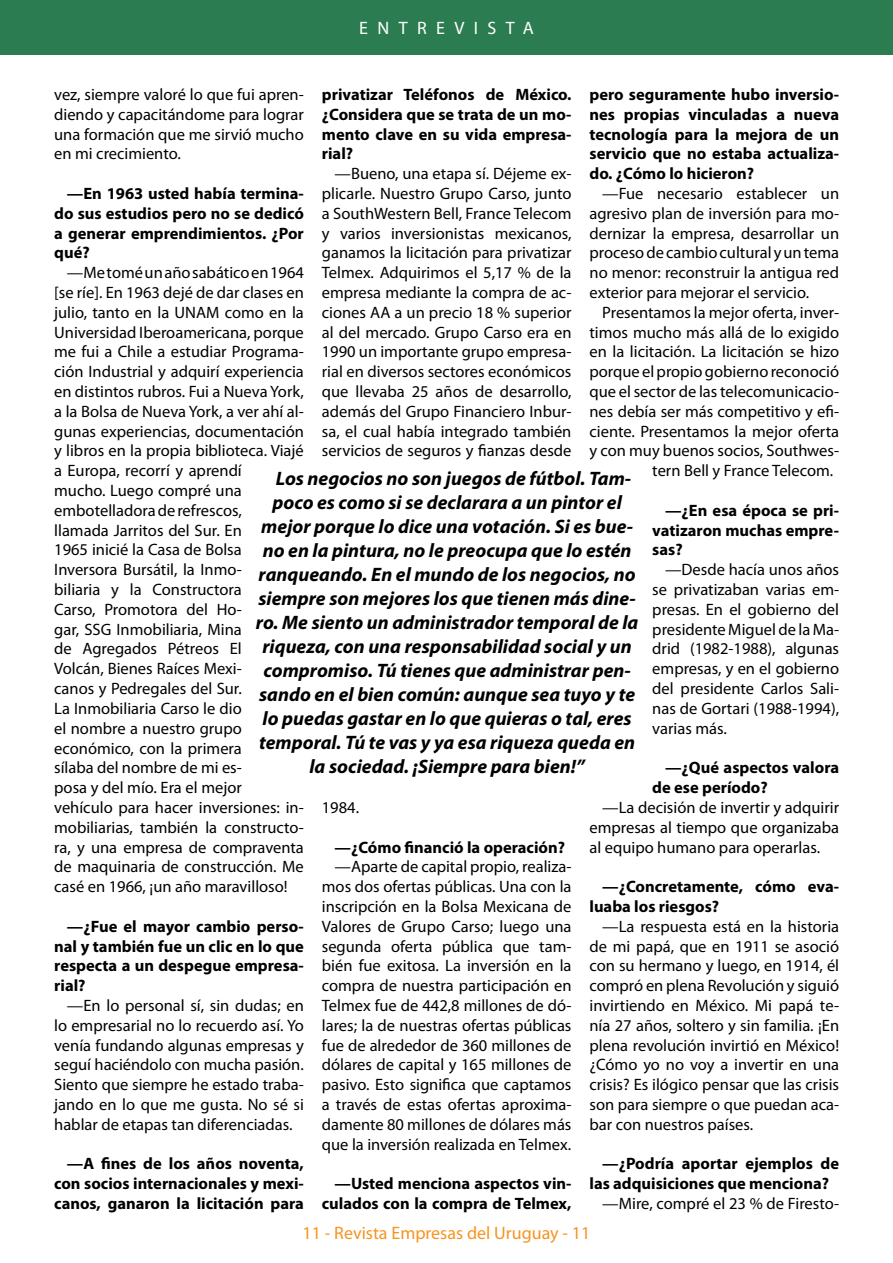
<style>
.page{position:relative;width:893px;height:1263px;background:#fff}
.page>*{position:absolute;margin:0;border:0;box-sizing:border-box;transform-origin:0 0}
.t1{font:italic 700 19.5px "Myriad Pro";color:#000}
.t2{font:18px "Myriad Pro";color:#f69420}
.t3{font:18px "Myriad Pro";color:#fff}
.t4{font:16.5px/19.8px "Myriad Pro";color:#000;text-align:justify}
.t5{font:700 16.5px/19.8px "Myriad Pro";color:#000;text-align:justify}
</style>
<div class="page">
<div style="left:0;top:0;width:893px;height:54px;background:#2b7c50"></div>
<p class="t3" style="left:359px;top:17px;width:19px">entrevista</p>
<p class="t4" style="left:54px;top:84px;width:251px">vez, siempre valoré lo que fui apren&shy;diendo y capacitándome para lograr una formación que me sirvió mucho en mi crecimiento.</p>
<p class="t5" style="left:54px;top:183px;width:251px;text-indent:13px">—En 1963 usted había termina&shy;do sus estudios pero no se dedicó a generar emprendimientos. ¿Por qué?</p>
<p class="t4" style="left:54px;top:263px;width:251px;text-align:left;text-indent:13px">—Me tomé un año sabático en 1964 [se ríe]. En 1963 dejé de dar clases en julio, tanto en la UNAM como en la<br>Universidad Iberoamericana, porque me fui a Chile a estudiar Programa&shy;ción Industrial y adquirí experiencia en distintos rubros. Fui a Nueva York, a la Bolsa de Nueva York, a ver ahí al&shy;gunas experiencias, documentación y libros en la propia biblioteca. Viajé a Europa, recorrí y aprendí<br>mucho. Luego compré una embotelladora de refrescos,<br>llamada Jarritos del Sur. En<br>1965 inicié la Casa de Bolsa<br>Inversora Bursátil, la Inmo-<br>biliaria y la Constructora<br>Carso, Promotora del Ho-<br>gar, SSG Inmobiliaria, Mina<br>de Agregados Pétreos El<br>Volcán, Bienes Raíces Mexi-<br>canos y Pedregales del Sur.<br>La Inmobiliaria Carso le dio<br>el nombre a nuestro grupo económico, con la primera<br>sílaba del nombre de mi es-<br>posa y del mío. Era el mejor vehículo para hacer inversiones: in&shy;mobiliarias, también la constructo&shy;ra, y una empresa de compraventa de maquinaria de construcción. Me casé en 1966, ¡un año maravilloso!</p>
<p class="t5" style="left:54px;top:916px;width:251px;text-indent:13px">—¿Fue el mayor cambio perso&shy;nal y también fue un clic en lo que respecta a un despegue empresa&shy;rial?</p>
<p class="t4" style="left:54px;top:995px;width:251px;text-indent:13px">—En lo personal sí, sin dudas; en lo empresarial no lo recuerdo así. Yo venía fundando algunas empresas y seguí haciéndolo con mucha pasión.<br>Siento que siempre he estado traba&shy;jando en lo que me gusta. No sé si hablar de etapas tan diferenciadas.</p>
<p class="t5" style="left:54px;top:1153px;width:251px;text-indent:13px">—A fines de los años noventa, con socios internacionales y mexi&shy;canos, ganaron la licitación para</p>
<p class="t5" style="left:322px;top:84px;width:251px">privatizar Teléfonos de México. ¿Considera que se trata de un mo&shy;mento clave en su vida empresa&shy;rial?</p>
<p class="t4" style="left:322px;top:164px;width:251px;text-indent:13px">—Bueno, una etapa sí. Déjeme ex&shy;plicarle. Nuestro Grupo Carso, junto a SouthWestern Bell, France Telecom y varios inversionistas mexicanos, ganamos la licitación para privatizar Telmex. Adquirimos el 5,17 % de la empresa mediante la compra de ac&shy;ciones AA a un precio 18 % superior al del mercado. Grupo Carso era en 1990 un importante grupo empresa&shy;rial en diversos sectores económicos que llevaba 25 años de desarrollo, además del Grupo Financiero Inbur&shy;sa, el cual había integrado también servicios de seguros y fianzas desde</p>
<p class="t5" style="left:589px;top:84px;width:251px">pero seguramente hubo inversio&shy;nes propias vinculadas a nueva tecnología para la mejora de un servicio que no estaba actualiza&shy;do. ¿Cómo lo hicieron?</p>
<p class="t4" style="left:589px;top:183px;width:251px;text-indent:13px">—Fue necesario establecer un agresivo plan de inversión para mo&shy;dernizar la empresa, desarrollar un proceso de cambio cultural y un tema no menor: reconstruir la antigua red exterior para mejorar el servicio.</p>
<p class="t4" style="left:602px;top:302px;width:238px">Presentamos la mejor oferta, inver-</p>
<p class="t4" style="left:589px;top:322px;width:251px">timos mucho más allá de lo exigido</p>
<p class="t4" style="left:589px;top:342px;width:251px">en la licitación. La licitación se hizo</p>
<p class="t4" style="left:589px;top:362px;width:251px">porque el propio gobierno reconoció</p>
<p class="t4" style="left:589px;top:381px;width:251px">que el sector de las telecomunicacio-</p>
<p class="t4" style="left:589px;top:401px;width:251px">nes debía ser más competitivo y efi-</p>
<p class="t4" style="left:589px;top:421px;width:251px">ciente. Presentamos la mejor oferta</p>
<p class="t4" style="left:589px;top:441px;width:251px">y con muy buenos socios, Southwes-</p>
<p class="t4" style="left:652px;top:461px;width:182px">tern Bell y France Telecom.</p>
<p class="t5" style="left:652px;top:500px;width:188px;text-indent:13px">—¿En esa época se pri&shy;vatizaron muchas empre&shy;sas?</p>
<p class="t4" style="left:652px;top:560px;width:188px;text-indent:13px">—Desde hacía unos años se privatizaban varias em&shy;presas. En el gobierno del presidente Miguel de la Ma&shy;drid (1982-1988), algunas empresas, y en el gobierno del presidente Carlos Sali&shy;nas de Gortari (1988-1994), varias más.</p>
<p class="t5" style="left:652px;top:757px;width:188px;text-indent:13px">—¿Qué aspectos valora de ese período?</p>
<p class="t4" style="left:589px;top:797px;width:251px;text-indent:13px">—La decisión de invertir y adquirir empresas al tiempo que organizaba al equipo humano para operarlas.</p>
<p class="t5" style="left:589px;top:876px;width:251px;text-indent:13px">—¿Concretamente, cómo eva&shy;luaba los riesgos?</p>
<p class="t4" style="left:589px;top:916px;width:251px;text-indent:13px">—La respuesta está en la historia de mi papá, que en 1911 se asoció con su hermano y luego, en 1914, él compró en plena Revolución y siguió invirtiendo en México. Mi papá te&shy;nía 27 años, soltero y sin familia. ¡En plena revolución invirtió en México! ¿Cómo yo no voy a invertir en una crisis? Es ilógico pensar que las crisis son para siempre o que puedan aca&shy;bar con nuestros países.</p>
<p class="t5" style="left:589px;top:1153px;width:251px;text-indent:13px">—¿Podría aportar ejemplos de las adquisiciones que menciona?</p>
<p class="t4" style="left:602px;top:1193px;width:238px">—Mire, compré el 23 % de Firesto-</p>
<p class="t1" style="left:276px;top:466px;width:357px">Los negocios no son juegos de fútbol. Tam-</p>
<p class="t1" style="left:272px;top:490px;width:351px">poco es como si se declarara a un pintor el</p>
<p class="t1" style="left:261px;top:514px;width:373px">mejor porque lo dice una votación. Si es bue-</p>
<p class="t1" style="left:263px;top:538px;width:370px">no en la pintura, no le preocupa que lo estén</p>
<p class="t1" style="left:259px;top:562px;width:378px">ranqueando. En el mundo de los negocios, no</p>
<p class="t1" style="left:259px;top:586px;width:379px">siempre son mejores los que tienen más dine-</p>
<p class="t1" style="left:256px;top:610px;width:384px">ro. Me siento un administrador temporal de la</p>
<p class="t1" style="left:262px;top:634px;width:371px">riqueza, con una responsabilidad social y un</p>
<p class="t1" style="left:263px;top:658px;width:369px">compromiso. Tú tienes que administrar pen-</p>
<p class="t1" style="left:259px;top:682px;width:378px">sando en el bien común: aunque sea tuyo y te</p>
<p class="t1" style="left:263px;top:706px;width:370px">lo puedas gastar en lo que quieras o tal, eres</p>
<p class="t1" style="left:259px;top:730px;width:377px">temporal. Tú te vas y ya esa riqueza queda en</p>
<p class="t1" style="left:309px;top:754px;width:277px">la sociedad. ¡Siempre para bien!”</p>
<p class="t4" style="left:322px;top:797px;width:39px">1984.</p>
<p class="t5" style="left:335px;top:836px;width:232px">—¿Cómo financió la operación?</p>
<p class="t4" style="left:322px;top:857px;width:251px;text-indent:13px">—Aparte de capital propio, realiza&shy;mos dos ofertas públicas. Una con la inscripción en la Bolsa Mexicana de Valores de Grupo Carso; luego una segunda oferta pública que tam&shy;bién fue exitosa. La inversión en la compra de nuestra participación en Telmex fue de 442,8 millones de dó&shy;lares; la de nuestras ofertas públicas fue de alrededor de 360 millones de dólares de capital y 165 millones de pasivo. Esto significa que captamos a través de estas ofertas aproxima&shy;damente 80 millones de dólares más que la inversión realizada en Telmex.</p>
<p class="t5" style="left:322px;top:1173px;width:251px;text-align:right">—Usted menciona aspectos vin&shy;culados con la compra de Telmex,</p>
<p class="t2" style="left:303px;top:1221px;width:289px">11 - Revista Empresas del Uruguay - 11</p>
</div>
